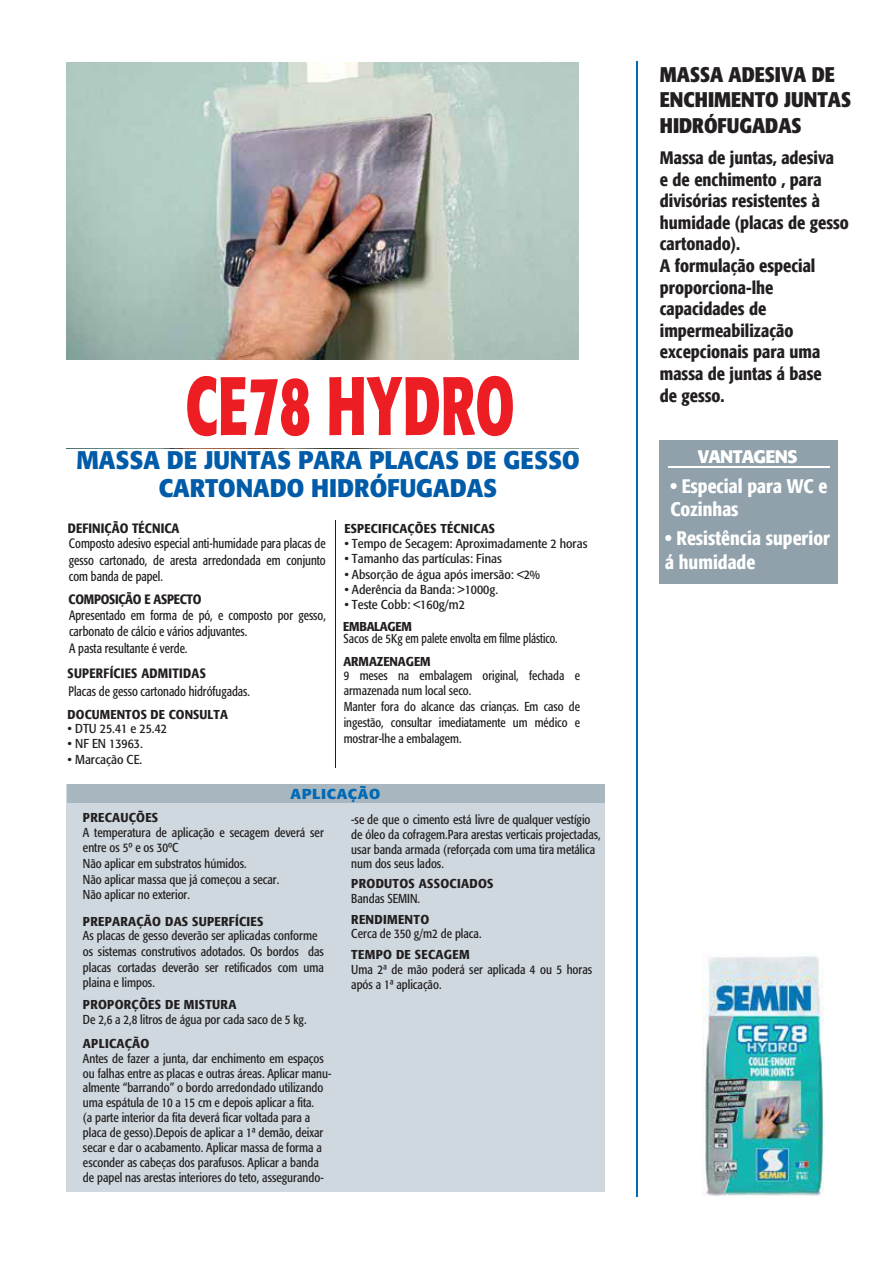
<style>
.page{position:relative;width:893px;height:1263px;background:#fff}
.page>*{position:absolute;margin:0;border:0;box-sizing:border-box;transform-origin:0 0}
.t1{font:700 81.9px "Formata";color:#ed1d24;scale:.66 1}
.t2{font:700 25.2px/28.8px "Formata";color:#005ba8;text-align:center;scale:.95 1}
.t3{font:700 condensed 21px/25.2px "Formata";color:#231f20}
.t4{font:500 condensed 19.5px/23.4px "Formata";color:#fff}
.t5{font:500 condensed 18px/21.6px "Formata";color:#231f20}
.t6{font:700 18px "Formata";letter-spacing:-.04em;color:#fff}
.t7{font:700 14.25px "Formata";letter-spacing:.04em;color:#006ab6;scale:1.07 1}
.t8{font:condensed 13.5px/16.5px "Formata";color:#231f20;text-align:justify;scale:.9 1}
.t9{font:condensed 13.5px "Formata";color:#231f20;scale:.85 1}
.t10{font:500 condensed 13.5px "Formata";letter-spacing:.01em;color:#231f20}
.t11{font:500 condensed 13.5px "Formata";letter-spacing:-.02em;color:#231f20}
.t12{font:condensed 12.9px/14.9px "Formata";color:#231f20;scale:.96 1}
.t13{font:condensed 12.9px "Formata";color:#231f20;scale:1.05 1}
.t14{font:condensed 12.9px/15.8px "Formata";color:#231f20;scale:.95 1}
.t15{font:500 condensed 12.9px "Formata";letter-spacing:.02em;color:#231f20;scale:1.07 1}
.t16{font:500 condensed 12.9px "Formata";letter-spacing:.02em;color:#231f20;scale:1.05 1}
.t17{font:500 condensed 12.9px "Formata";color:#231f20;scale:1.05 1}
.t18{font:500 condensed 12.9px "Formata";letter-spacing:-.02em;color:#231f20;scale:1.05 1}
.s1{font-size:12.9px}
</style>
<div class="page">
<hr style="left:335px;top:520px;width:1px;height:247px;background:#231f20">
<hr style="left:636px;top:62px;width:1px;height:1135px;background:#006ab6">
<div style="left:67px;top:784px;width:538px;height:408px;background:#ced8de"></div>
<div style="left:67px;top:784px;width:538px;height:19px;background:#a8b6bf"></div>
<div style="left:659px;top:440px;width:179px;height:144px;background:#90a1ab"></div>
<hr style="left:668px;top:466px;width:161px;height:1px;background:#fff">
<img style="left:67px;top:62px;width:512px;height:298px">
<img style="left:703px;top:956px;width:122px;height:240px">
<h1 class="t1" style="left:185px;top:355px;width:500px">CE78 HYDRO</h1>
<h2 class="t2" style="left:76px;top:445px;width:531px">MASSA DE JUNTAS PARA PLACAS DE GESSO<br>CARTONADO HIDRÓFUGADAS</h2>
<p class="t10" style="left:68px;top:520px;width:113px">DEFINIÇÃO TÉCNICA</p>
<p class="t8" style="left:69px;top:535px;width:287px">Composto adesivo especial anti-humidade para placas de gesso cartonado, de aresta arredondada em conjunto com banda de papel.</p>
<p class="t8" style="left:69px;top:607px;width:287px;text-align:left">Apresentado em forma de pó, e composto por gesso, carbonato de cálcio e vários adjuvantes.<br>A pasta resultante é verde.</p>
<p class="t8" style="left:69px;top:683px;width:203px">Placas de gesso cartonado hidrófugadas.</p>
<p class="t11" style="left:69px;top:591px;width:134px">COMPOSIÇÃO E ASPECTO</p>
<p class="t10" style="left:68px;top:665px;width:140px">SUPERFÍCIES ADMITIDAS</p>
<p class="t16" style="left:68px;top:706px;width:154px">DOCUMENTOS DE CONSULTA</p>
<p class="t13" style="left:68px;top:721px;width:96px">• DTU 25.41 e 25.42</p>
<p class="t13" style="left:68px;top:736px;width:73px">• NF EN 13963.</p>
<p class="t13" style="left:68px;top:752px;width:73px">• Marcação CE.</p>
<p class="t16" style="left:344px;top:521px;width:145px">ESPECIFICAÇÕES TÉCNICAS</p>
<p class="t13" style="left:344px;top:536px;width:233px">• Tempo de Secagem: Aproximadamente 2 horas</p>
<p class="t13" style="left:344px;top:551px;width:151px">• Tamanho das partículas: Finas</p>
<p class="t13" style="left:344px;top:566px;width:188px">• Absorção de água após imersão: &lt;2%</p>
<p class="t13" style="left:344px;top:582px;width:148px">• Aderência da Banda: &gt;1000g.</p>
<p class="t13" style="left:344px;top:597px;width:116px">• Teste Cobb: &lt;160g/m2</p>
<p class="t18" style="left:343px;top:618px;width:67px">EMBALAGEM</p>
<p class="t17" style="left:343px;top:653px;width:85px">ARMAZENAGEM</p>
<p class="t14" style="left:344px;top:667px;width:250px">9 meses na embalagem original, fechada e armazenada num local seco.<br>Manter fora do alcance das crianças. Em caso de ingestão, consultar imediatamente um médico e mostrar-lhe a embalagem.</p>
<p class="t9" style="left:344px;top:630px;width:253px"><span class="s1">Sacos de 5Kg</span> em palete envolta em filme plástico.</p>
<p class="t7" style="left:291px;top:784px;width:85px">APLICAÇÃO</p>
<p class="t15" style="left:83px;top:810px;width:72px">PRECAUÇÕES</p>
<p class="t12" style="left:83px;top:824px;width:252px;line-height:15.8px">A temperatura de aplicação e secagem deverá ser entre os 5º e os 30ºC<br>Não aplicar em substratos húmidos.<br>Não aplicar massa que já começou a secar.<br>Não aplicar no exterior.</p>
<p class="t15" style="left:83px;top:913px;width:170px">PREPARAÇÃO DAS SUPERFÍCIES</p>
<p class="t12" style="left:83px;top:928px;width:252px;line-height:15.8px">As placas de gesso deverão ser aplicadas conforme os sistemas construtivos adotados. Os bordos das placas cortadas deverão ser retificados com uma plaina e limpos.</p>
<p class="t15" style="left:83px;top:997px;width:145px">PROPORÇÕES DE MISTURA</p>
<p class="t12" style="left:83px;top:1012px;width:234px">De 2,6 a 2,8 litros de água por cada saco de 5 kg.</p>
<p class="t15" style="left:83px;top:1036px;width:64px">APLICAÇÃO</p>
<p class="t12" style="left:83px;top:1051px;width:260px">Antes de fazer a junta, dar enchimento em espaços ou falhas entre as placas e outras áreas. Aplicar manu&shy;almente “barrando” o bordo arredondado utilizando uma espátula de 10 a 15 cm e depois aplicar a fita.<br>(a parte interior da fita deverá ficar voltada para a placa de gesso).Depois de aplicar a 1ª demão, deixar secar e dar o acabamento. Aplicar massa de forma a esconder as cabeças dos parafusos. Aplicar a banda de papel nas arestas interiores do teto, assegurando-</p>
<p class="t12" style="left:351px;top:812px;width:261px">-se de que o cimento está livre de qualquer vestígio de óleo da cofragem.Para arestas verticais projectadas, usar banda armada (reforçada com uma tira metálica num dos seus lados.</p>
<p class="t15" style="left:351px;top:876px;width:134px">PRODUTOS ASSOCIADOS</p>
<p class="t12" style="left:351px;top:891px;width:73px">Bandas SEMIN.</p>
<p class="t15" style="left:351px;top:911px;width:74px">RENDIMENTO</p>
<p class="t12" style="left:351px;top:926px;width:137px">Cerca de 350 g/m2 de placa.</p>
<p class="t15" style="left:351px;top:947px;width:112px">TEMPO DE SECAGEM</p>
<p class="t12" style="left:351px;top:961px;width:252px;line-height:15.8px">Uma 2ª de mão poderá ser aplicada 4 ou 5 horas após a 1ª aplicação.</p>
<h3 class="t3" style="left:660px;top:62px;width:193px">MASSA ADESIVA DE<br>ENCHIMENTO JUNTAS<br>HIDRÓFUGADAS</h3>
<p class="t5" style="left:660px;top:147px;width:190px">Massa de juntas, adesiva<br>e de enchimento , para divisórias resistentes à humidade (placas de gesso cartonado).<br>A formulação especial proporciona-lhe capacidades de impermeabilização excepcionais para uma massa de juntas á base<br>de gesso.</p>
<h3 class="t6" style="left:698px;top:445px;width:102px">VANTAGENS</h3>
<h3 class="t4" style="left:670px;top:474px;width:159px">• Especial para WC e<br>Cozinhas</h3>
<h3 class="t4" style="left:665px;top:527px;width:166px">• Resistência superior á humidade</h3>
</div>
